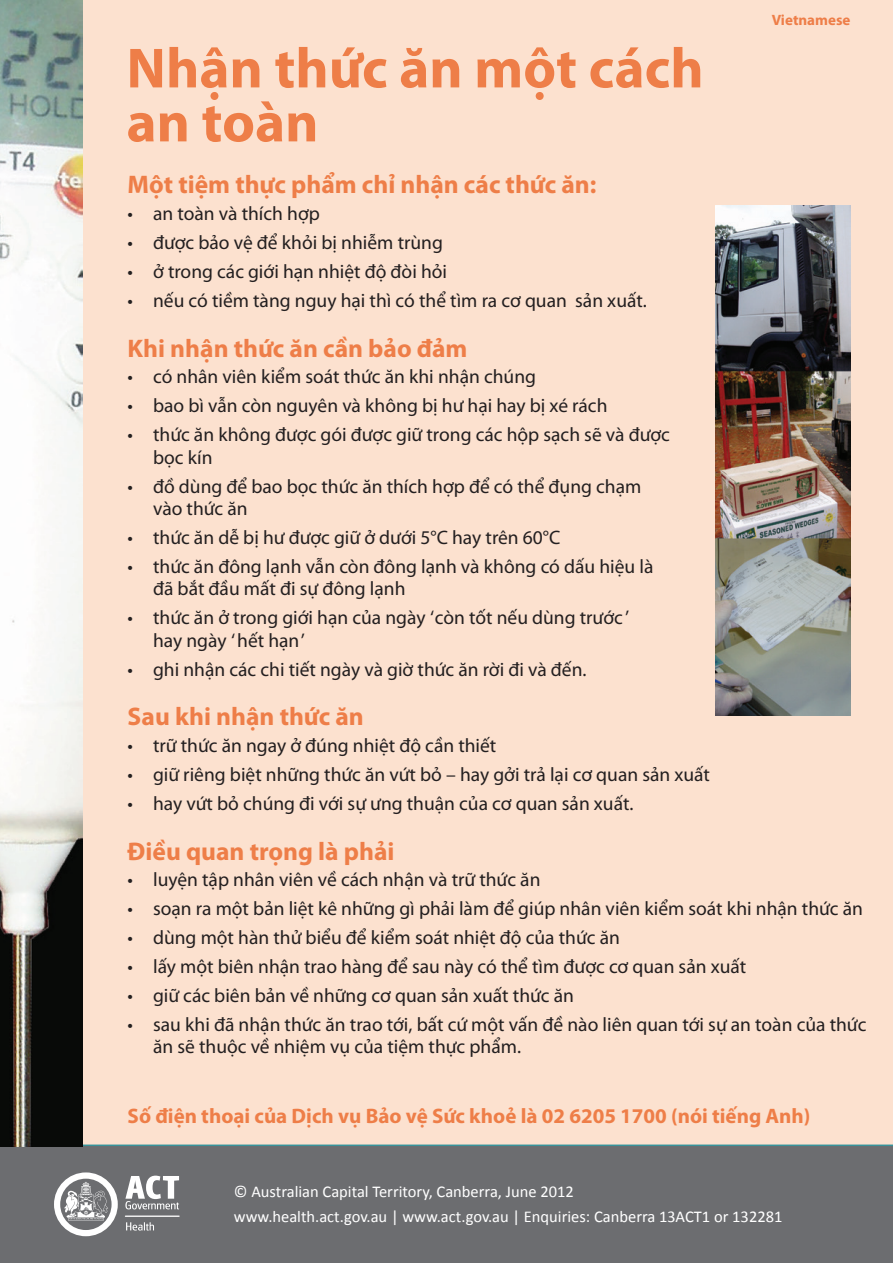
<style>
.page{position:relative;width:893px;height:1263px;background:#fff}
.page>*{position:absolute;margin:0;border:0;box-sizing:border-box;transform-origin:0 0}
.t1{font:700 57px/54px "Myriad Pro";color:#ee7e48}
.t2{font:700 25.5px "Myriad Pro";color:#ee7e48}
.t3{font:700 21px "Myriad Pro";color:#ee7e48}
.t4{font:19.5px/22.5px "Myriad Pro";color:#231f20}
.t5{font:16.5px/25.2px "Calibri";color:#fff}
.t6{font:700 15px "Myriad Pro";color:#ee7e48}
</style>
<div class="page">
<div style="left:0;top:1146px;width:893px;height:117px;background:#6c6d70"></div>
<svg style="left:54px;top:1172px;width:64px;height:64px"></svg>
<hr style="left:125px;top:1215px;width:54px;height:2px;background:#fff">
<svg style="left:126px;top:1222px;width:28px;height:8px"></svg>
<svg style="left:125px;top:1175px;width:54px;height:34px"></svg>
<div style="left:83px;top:0;width:810px;height:1146px;background:#fce1cf"></div>
<img style="left:0;top:0;width:83px;height:1146px">
<img style="left:716px;top:206px;width:134px;height:510px">
<p class="t6" style="left:772px;top:10px;width:80px">Vietnamese</p>
<p class="t1" style="left:126px;top:39px;width:579px">Nhận thức ăn một cách an toàn</p>
<p class="t2" style="left:128px;top:168px;width:470px">Một tiệm thực phẩm chỉ nhận các thức ăn:</p>
<p class="t4" style="left:128px;top:202px;width:194px">• an toàn và thích hợp</p>
<p class="t4" style="left:128px;top:231px;width:317px">• được bảo vệ để khỏi bị nhiễm trùng</p>
<p class="t4" style="left:128px;top:260px;width:321px">• ở trong các giới hạn nhiệt độ đòi hỏi</p>
<p class="t4" style="left:128px;top:289px;width:521px">• nếu có tiềm tàng nguy hại thì có thể tìm ra cơ quan sản xuất.</p>
<p class="t2" style="left:128px;top:331px;width:341px">Khi nhận thức ăn cần bảo đảm</p>
<p class="t4" style="left:128px;top:365px;width:410px">• có nhân viên kiểm soát thức ăn khi nhận chúng</p>
<p class="t4" style="left:128px;top:394px;width:481px">• bao bì vẫn còn nguyên và không bị hư hại hay bị xé rách</p>
<p class="t4" style="left:153px;top:423px;width:518px;text-indent:-26px">• thức ăn không được gói được giữ trong các hộp sạch sẽ và được bọc kín</p>
<p class="t4" style="left:153px;top:474px;width:490px;text-indent:-26px">• đồ dùng để bao bọc thức ăn thích hợp để có thể đụng chạm vào thức ăn</p>
<p class="t4" style="left:128px;top:526px;width:434px">• thức ăn dễ bị hư được giữ ở dưới 5°C hay trên 60°C</p>
<p class="t4" style="left:153px;top:555px;width:502px;text-indent:-26px">• thức ăn đông lạnh vẫn còn đông lạnh và không có dấu hiệu là đã bắt đầu mất đi sự đông lạnh</p>
<p class="t4" style="left:153px;top:606px;width:478px;text-indent:-26px">• thức ăn ở trong giới hạn của ngày ‘còn tốt nếu dùng trước ’ hay ngày ‘hết hạn’</p>
<p class="t4" style="left:128px;top:657px;width:461px">• ghi nhận các chi tiết ngày và giờ thức ăn rời đi và đến.</p>
<p class="t2" style="left:128px;top:700px;width:238px">Sau khi nhận thức ăn</p>
<p class="t4" style="left:128px;top:734px;width:370px">• trữ thức ăn ngay ở đúng nhiệt độ cần thiết</p>
<p class="t4" style="left:128px;top:763px;width:584px">• giữ riêng biệt những thức ăn vứt bỏ – hay gởi trả lại cơ quan sản xuất</p>
<p class="t4" style="left:128px;top:792px;width:507px">• hay vứt bỏ chúng đi với sự ưng thuận của cơ quan sản xuất.</p>
<p class="t2" style="left:128px;top:834px;width:268px">Điều quan trọng là phải</p>
<p class="t4" style="left:128px;top:868px;width:414px">• luyện tập nhân viên về cách nhận và trữ thức ăn</p>
<p class="t4" style="left:128px;top:897px;width:737px">• soạn ra một bản liệt kê những gì phải làm để giúp nhân viên kiểm soát khi nhận thức ăn</p>
<p class="t4" style="left:128px;top:926px;width:494px">• dùng một hàn thử biểu để kiểm soát nhiệt độ của thức ăn</p>
<p class="t4" style="left:128px;top:955px;width:620px">• lấy một biên nhận trao hàng để sau này có thể tìm được cơ quan sản xuất</p>
<p class="t4" style="left:128px;top:984px;width:448px">• giữ các biên bản về những cơ quan sản xuất thức ăn</p>
<p class="t4" style="left:153px;top:1013px;width:715px;text-indent:-26px">• sau khi đã nhận thức ăn trao tới, bất cứ một vấn đề nào liên quan tới sự an toàn của thức ăn sẽ thuộc về nhiệm vụ của tiệm thực phẩm.</p>
<p class="t3" style="left:128px;top:1103px;width:684px">Số điện thoại của Dịch vụ Bảo vệ Sức khoẻ là 02 6205 1700 (nói tiếng Anh)</p>
<p class="t5" style="left:234px;top:1178px;width:550px">© Australian Capital Territory, Canberra, June 2012<br>www.health.act.gov.au | www.act.gov.au | Enquiries: Canberra 13ACT1 or 132281</p>
</div>
